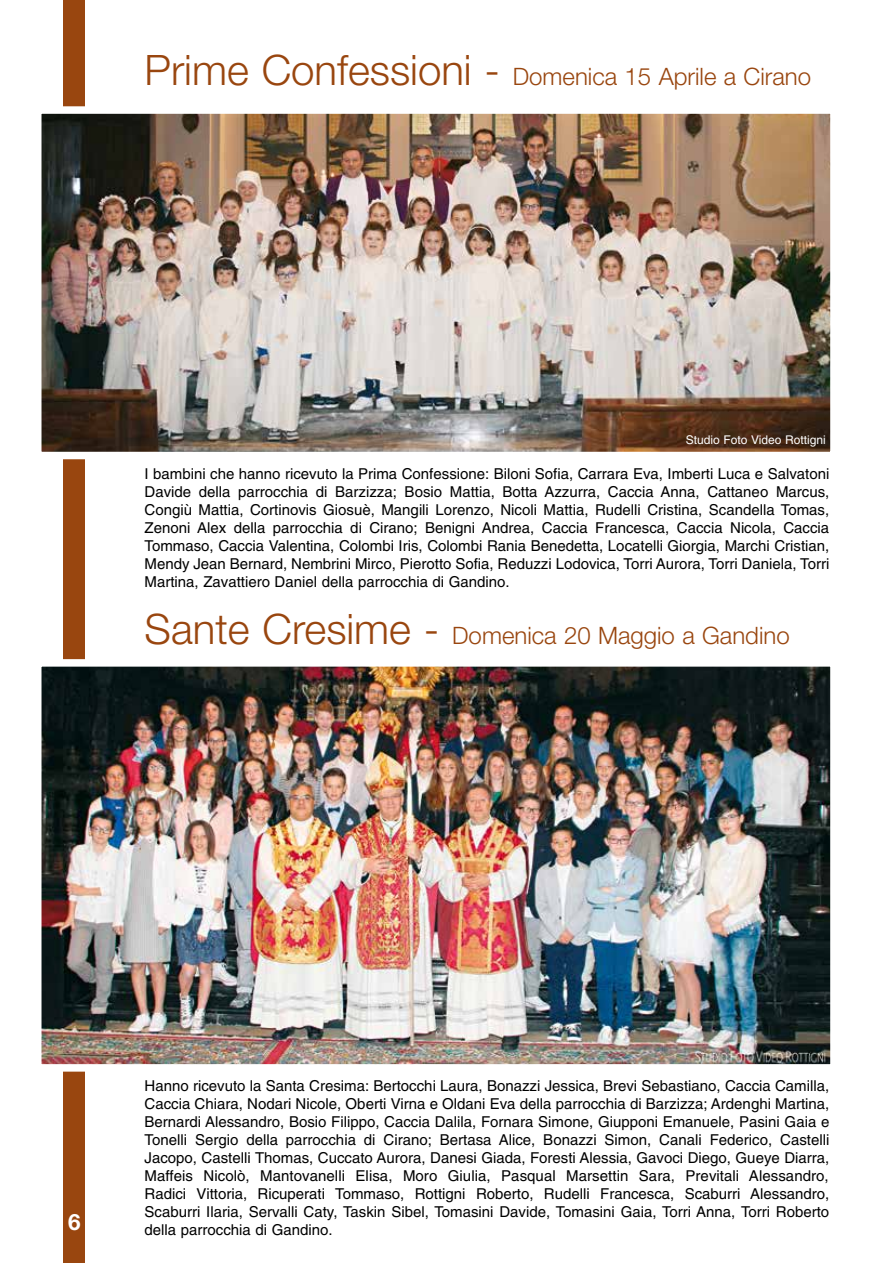
<style>
.page{position:relative;width:893px;height:1263px;background:#fff}
.page>*{position:absolute;margin:0;border:0;box-sizing:border-box;transform-origin:0 0}
.t1{font:300 24px "Helvetica Neue";color:#99460f}
.t2{font:700 22.5px "Helvetica Neue";color:#fff}
.t3{font:15px/18px "Helvetica";color:#000;text-align:justify}
.t4{font:12px "Helvetica";color:#fff}
.s1{font-size:42px}
</style>
<div class="page">
<div style="left:64px;top:0;width:21px;height:1263px;background:#99460f"></div>
<img style="left:43px;top:115px;width:786px;height:335px">
<div style="left:34px;top:106px;width:804px;height:353px;border:8px solid #fff"></div>
<img style="left:43px;top:668px;width:786px;height:394px">
<div style="left:34px;top:659px;width:804px;height:412px;border:8px solid #fff"></div>
<h1 class="t1" style="left:145px;top:62px;width:668px"><span class="s1">Prime Confessioni -</span> Domenica 15 Aprile a Cirano</h1>
<p class="t4" style="left:686px;top:432px;width:142px">Studio Foto Video Rottigni</p>
<p class="t3" style="left:145px;top:464px;width:686px">I bambini che hanno ricevuto la Prima Confessione: Biloni Sofia, Carrara Eva, Imberti Luca e Salvatoni Davide della parrocchia di Barzizza; Bosio Mattia, Botta Azzurra, Caccia Anna, Cattaneo Marcus, Congiù Mattia, Cortinovis Giosuè, Mangili Lorenzo, Nicoli Mattia, Rudelli Cristina, Scandella Tomas, Zenoni Alex della parrocchia di Cirano; Benigni Andrea, Caccia Francesca, Caccia Nicola, Caccia Tommaso, Caccia Valentina, Colombi Iris, Colombi Rania Benedetta, Locatelli Giorgia, Marchi Cristian, Mendy Jean Bernard, Nembrini Mirco, Pierotto Sofia, Reduzzi Lodovica, Torri Aurora, Torri Daniela, Torri Martina, Zavattiero Daniel della parrocchia di Gandino.</p>
<h1 class="t1" style="left:145px;top:621px;width:647px"><span class="s1">Sante Cresime -</span> Domenica 20 Maggio a Gandino</h1>
<h2 class="t2" style="left:68px;top:1208px;width:14px">6</h2>
<p class="t3" style="left:145px;top:1077px;width:686px">Hanno ricevuto la Santa Cresima: Bertocchi Laura, Bonazzi Jessica, Brevi Sebastiano, Caccia Camilla, Caccia Chiara, Nodari Nicole, Oberti Virna e Oldani Eva della parrocchia di Barzizza; Ardenghi Martina, Bernardi Alessandro, Bosio Filippo, Caccia Dalila, Fornara Simone, Giupponi Emanuele, Pasini Gaia e Tonelli Sergio della parrocchia di Cirano; Bertasa Alice, Bonazzi Simon, Canali Federico, Castelli Jacopo, Castelli Thomas, Cuccato Aurora, Danesi Giada, Foresti Alessia, Gavoci Diego, Gueye Diarra, Maffeis Nicolò, Mantovanelli Elisa, Moro Giulia, Pasqual Marsettin Sara, Previtali Alessandro, Radici Vittoria, Ricuperati Tommaso, Rottigni Roberto, Rudelli Francesca, Scaburri Alessandro, Scaburri Ilaria, Servalli Caty, Taskin Sibel, Tomasini Davide, Tomasini Gaia, Torri Anna, Torri Roberto della parrocchia di Gandino.</p>
</div>
